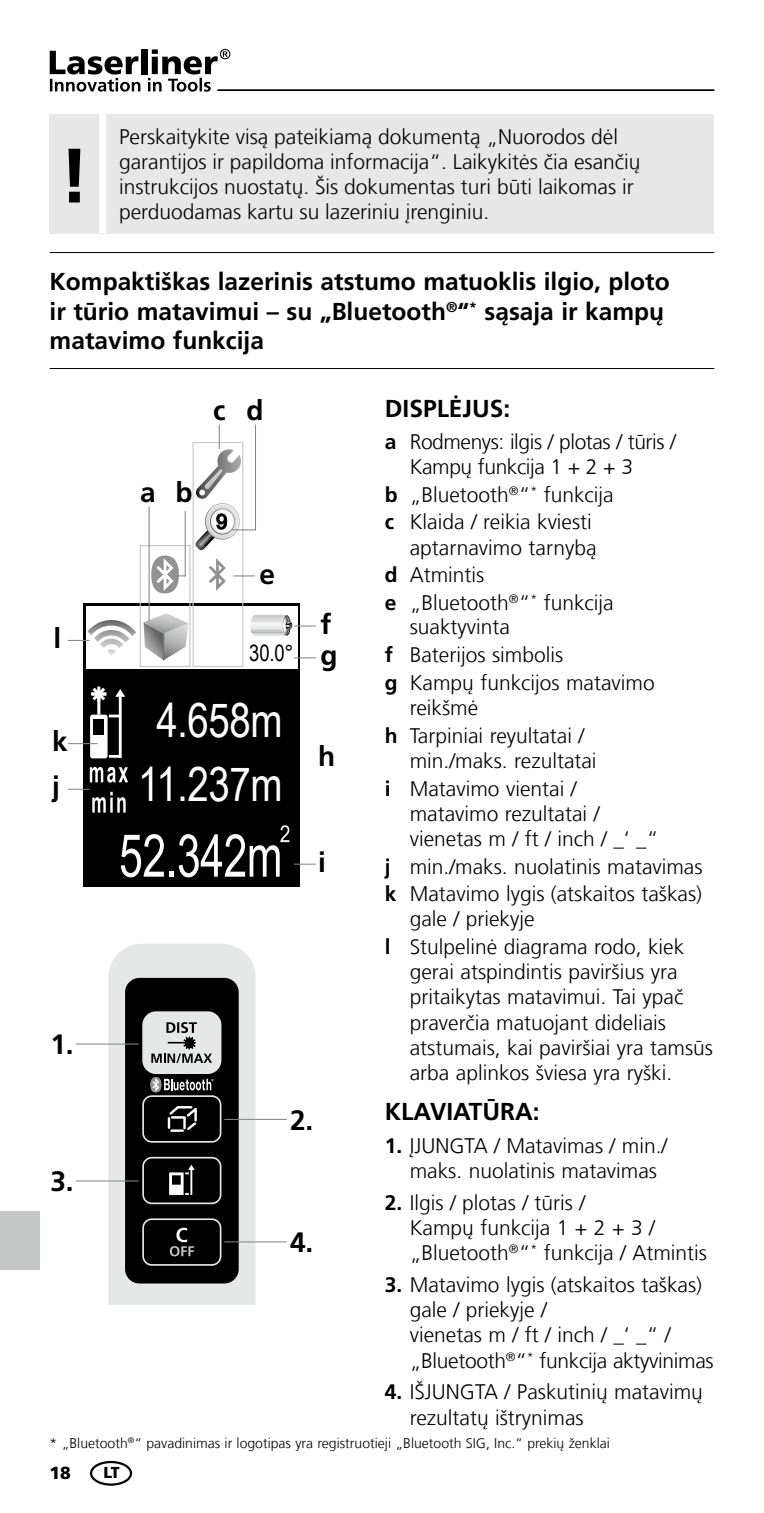
<style>
.page{position:relative;width:764px;height:1513px;background:#fff}
.page>*{position:absolute;margin:0;border:0;box-sizing:border-box;transform-origin:0 0}
.t1{font:700 77px "Frutiger LT Com";color:#000}
.t2{font:59.15px "Arial Narrow";letter-spacing:-.01em;color:#fff;scale:.88 1}
.t3{font:46.9px/64.4px "Arial Narrow";letter-spacing:-.01em;color:#fff;text-align:center}
.t4{font:700 28px "Frutiger LT Com";color:#000}
.t5{font:700 24.5px/29.4px "Frutiger LT Com";color:#000}
.t6{font:22.75px "Arial Narrow";color:#000}
.t7{font:300 21px/25.2px "Frutiger LT Com";color:#000}
.t8{font:300 21px/25.2px "Frutiger LT Com";letter-spacing:-.02em;color:#000}
.t9{font:900 17.5px "Frutiger LT Com";color:#000}
.t10{font:900 15.75px "Frutiger LT Com";color:#000}
.t11{font:300 14px "Frutiger LT Com";color:#000}
.s1{font-weight:700}
</style>
<div class="page">
<hr style="left:217px;top:89px;width:497px;height:2px;background:#000">
<svg style="left:50px;top:49px;width:180px;height:43px"></svg>
<hr style="left:50px;top:252px;width:664px;height:1px;background:#000">
<hr style="left:50px;top:368px;width:664px;height:1px;background:#000">
<div style="left:83px;top:603px;width:217px;height:284px;background:#000"></div>
<div style="left:86px;top:607px;width:211px;height:62px;background:#fff"></div>
<svg style="left:90px;top:767px;width:38px;height:16px"></svg>
<hr style="left:119px;top:697px;width:3px;height:61px;background:#fff">
<svg style="left:109px;top:755px;width:10px;height:3px"></svg>
<svg style="left:109px;top:715px;width:10px;height:2px"></svg>
<hr style="left:97px;top:694px;width:3px;height:21px;background:#fff">
<svg style="left:91px;top:686px;width:16px;height:18px"></svg>
<svg style="left:115px;top:689px;width:10px;height:8px"></svg>
<div style="left:90px;top:715px;width:18px;height:43px;background:#fff;border-radius:3px"></div>
<div style="left:93px;top:719px;width:11px;height:16px;background:#000"></div>
<svg style="left:280px;top:825px;width:9px;height:17px"></svg>
<div style="left:140px;top:545px;width:50px;height:122px;border:1px solid #c5c6c6"></div>
<div style="left:193px;top:442px;width:50px;height:225px;border:1px solid #c5c6c6"></div>
<svg style="left:250px;top:615px;width:42px;height:21px"></svg>
<svg style="left:144px;top:613px;width:44px;height:47px"></svg>
<svg style="left:209px;top:558px;width:17px;height:33px"></svg>
<hr style="left:185px;top:511px;width:1px;height:65px;background:#878786">
<hr style="left:68px;top:743px;width:30px;height:1px;background:#878786">
<svg style="left:68px;top:789px;width:58px;height:24px"></svg>
<svg style="left:68px;top:620px;width:68px;height:36px"></svg>
<svg style="left:294px;top:864px;width:22px;height:1px"></svg>
<svg style="left:294px;top:657px;width:22px;height:1px"></svg>
<hr style="left:294px;top:625px;width:22px;height:2px;background:#878786">
<svg style="left:195px;top:425px;width:61px;height:126px"></svg>
<hr style="left:149px;top:507px;width:1px;height:114px;background:#878786">
<svg style="left:151px;top:556px;width:35px;height:38px"></svg>
<div style="left:108px;top:944px;width:147px;height:361px;background:#e6e7e7"></div>
<div style="left:125px;top:978px;width:114px;height:305px;background:#000;border-radius:14px"></div>
<svg style="left:142px;top:1218px;width:79px;height:48px"></svg>
<svg style="left:142px;top:1157px;width:79px;height:47px"></svg>
<div style="left:142px;top:1011px;width:79px;height:63px;background:#e6e7e7;border-radius:14px"></div>
<svg style="left:151px;top:1022px;width:61px;height:41px"></svg>
<svg style="left:142px;top:1078px;width:79px;height:65px"></svg>
<hr style="left:76px;top:1043px;width:63px;height:2px;background:#878786">
<hr style="left:76px;top:1180px;width:63px;height:2px;background:#878786">
<hr style="left:224px;top:1119px;width:63px;height:1px;background:#878786">
<hr style="left:224px;top:1241px;width:63px;height:2px;background:#878786">
<hr style="left:233px;top:575px;width:22px;height:2px;background:#878786">
<div style="left:50px;top:114px;width:664px;height:119px;background:#e7e7e7"></div>
<div style="left:99px;top:114px;width:7px;height:119px;background:#fff"></div>
<div style="left:0;top:1211px;width:40px;height:59px;background:#c5c6c6"></div>
<div style="left:90px;top:1461px;width:42px;height:25px;border:2px solid #000;border-radius:50%"></div>
<h1 class="t1" style="left:59px;top:131px;width:31px">!</h1>
<p class="t7" style="left:119px;top:124px;width:523px">Perskaitykite visą pateikiamą dokumentą „Nuorodos dėl garantijos ir papildoma informacija“. Laikykitės čia esančių instrukcijos nuostatų. Šis dokumentas turi būti laikomas ir perduodamas kartu su lazeriniu įrenginiu.</p>
<p class="t5" style="left:50px;top:267px;width:622px">Kompaktiškas lazerinis atstumo matuoklis ilgio, ploto ir tūrio matavimui – su „Bluetooth<sup>®</sup>“<sup>*</sup> sąsaja ir kampų matavimo funkcija</p>
<p class="t5" style="left:385px;top:394px;width:127px">DISPLĖJUS:</p>
<p class="t8" style="left:410px;top:429px;width:268px;text-indent:-25px"><span class="s1">a</span> Rodmenys: ilgis / plotas / tūris /<br>Kampų funkcija 1 + 2 + 3</p>
<p class="t7" style="left:385px;top:481px;width:230px;line-height:27.7px"><span class="s1">b</span> „Bluetooth<sup>®</sup>“<sup>*</sup> funkcija <span class="s1">c</span> Klaida / reikia kviesti</p>
<p class="t7" style="left:385px;top:534px;width:230px;line-height:27.7px;text-indent:25px">aptarnavimo tarnybą <span class="s1">d</span> Atmintis<br><span class="s1">e</span> „Bluetooth<sup>®</sup>“<sup>*</sup> funkcija</p>
<p class="t7" style="left:385px;top:614px;width:271px;line-height:27.7px;text-indent:25px">suaktyvinta<br><span class="s1">f</span> Baterijos simbolis<br><span class="s1">g</span> Kampų funkcijos matavimo</p>
<p class="t7" style="left:385px;top:694px;width:201px;line-height:27.7px;text-indent:25px">reikšmė<br><span class="s1">h</span> Tarpiniai reyultatai /</p>
<p class="t7" style="left:385px;top:747px;width:213px;line-height:27.7px;text-indent:25px">min./maks. rezultatai <span class="s1">i</span> Matavimo vientai /</p>
<p class="t7" style="left:410px;top:801px;width:250px">matavimo rezultatai / vienetas m / ft / inch / _‘ _“</p>
<p class="t7" style="left:385px;top:853px;width:319px;line-height:27.7px"><span class="s1">j</span> min./maks. nuolatinis matavimas <span class="s1">k</span> Matavimo lygis (atskaitos taškas)</p>
<p class="t7" style="left:385px;top:906px;width:301px;line-height:27.7px;text-indent:25px">gale / priekyje<br><span class="s1">l</span> Stulpelinė diagrama rodo, kiek</p>
<p class="t7" style="left:410px;top:960px;width:305px">gerai atspindintis paviršius yra pritaikytas matavimui. Tai ypač praverčia matuojant dideliais atstumais, kai paviršiai yra tamsūs arba aplinkos šviesa yra ryški.</p>
<p class="t5" style="left:385px;top:1097px;width:156px">KLAVIATŪRA:</p>
<p class="t7" style="left:410px;top:1134px;width:259px;text-indent:-25px"><span class="s1">1.</span> ĮJUNGTA / Matavimas / min./ maks. nuolatinis matavimas</p>
<p class="t7" style="left:410px;top:1190px;width:299px;text-indent:-25px"><span class="s1">2.</span> Ilgis / plotas / tūris /<br>Kampų funkcija 1 + 2 + 3 / „Bluetooth<sup>®</sup>“<sup>*</sup> funkcija / Atmintis</p>
<p class="t7" style="left:410px;top:1272px;width:306px;text-indent:-25px"><span class="s1">3.</span> Matavimo lygis (atskaitos taškas) gale / priekyje /<br>vienetas m / ft / inch / _‘ _“ / „Bluetooth<sup>®</sup>“<sup>*</sup> funkcija aktyvinimas</p>
<p class="t7" style="left:410px;top:1380px;width:295px;text-indent:-25px"><span class="s1">4.</span> IŠJUNGTA / Paskutinių matavimų rezultatų ištrynimas</p>
<p class="t11" style="left:50px;top:1435px;width:562px">* „Bluetooth<sup>®</sup>“ pavadinimas ir logotipas yra registruotieji „Bluetooth SIG, Inc.“ prekių ženklai</p>
<p class="t10" style="left:104px;top:1463px;width:17px">LT</p>
<h3 class="t4" style="left:213px;top:394px;width:52px">c d</h3>
<h3 class="t4" style="left:175px;top:476px;width:19px">b</h3>
<h3 class="t4" style="left:140px;top:476px;width:17px">a</h3>
<h3 class="t4" style="left:259px;top:557px;width:17px">e</h3>
<h3 class="t4" style="left:320px;top:607px;width:12px">f</h3>
<h3 class="t4" style="left:54px;top:621px;width:9px">l</h3>
<p class="t6" style="left:249px;top:636px;width:46px">30.0°</p>
<h3 class="t4" style="left:320px;top:639px;width:19px">g</h3>
<h3 class="t3" style="left:138px;top:686px;width:146px">4.658m<br>11.237m</h3>
<h2 class="t2" style="left:119px;top:812px;width:187px">52.342m</h2>
<h3 class="t4" style="left:52px;top:725px;width:17px">k</h3>
<h3 class="t4" style="left:318px;top:740px;width:19px">h</h3>
<h3 class="t4" style="left:52px;top:770px;width:9px">j</h3>
<h3 class="t4" style="left:318px;top:846px;width:9px">i</h3>
<h3 class="t4" style="left:51px;top:1028px;width:25px">1.</h3>
<h3 class="t4" style="left:290px;top:1104px;width:25px">2.</h3>
<h3 class="t4" style="left:51px;top:1165px;width:25px">3.</h3>
<h3 class="t4" style="left:290px;top:1226px;width:25px">4.</h3>
<p class="t9" style="left:50px;top:1462px;width:23px">18</p>
</div>
